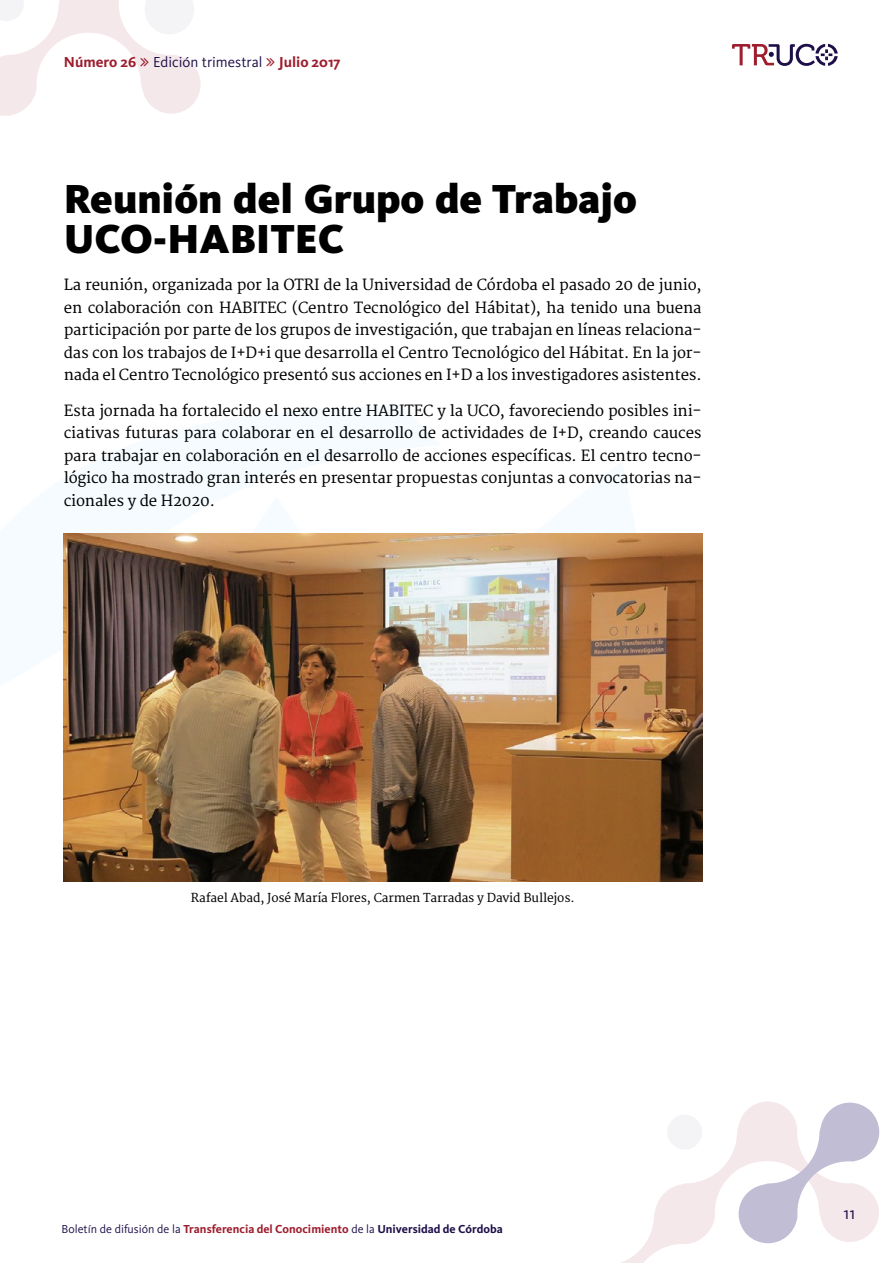
<style>
.page{position:relative;width:893px;height:1263px;background:#fff}
.page>*{position:absolute;margin:0;border:0;box-sizing:border-box;transform-origin:0 0}
.t1{font:900 42px/40.5px "Kievit OT";color:#000}
.t2{font:18px "Kievit OT";color:#1e0f49}
.t3{font:15px/22.5px "Merriweather";letter-spacing:-.01em;color:#000;text-align:justify}
.t4{font:700 15px "Kievit OT";color:#9d1e2e}
.t5{font:700 12px "Kievit OT";color:#9d1e2e}
.t6{font:12px "Merriweather";letter-spacing:-.01em;color:#000}
.s1{font-weight:400;color:#1e0f49}
.s2{color:#1e0f49}
</style>
<div class="page">
<svg style="left:621px;top:1101px;width:150px;height:162px"></svg>
<svg style="left:739px;top:1102px;width:140px;height:141px"></svg>
<svg style="left:732px;top:44px;width:106px;height:22px"></svg>
<img style="left:64px;top:534px;width:638px;height:347px">
<svg style="left:0;top:0;width:201px;height:116px"></svg>
<p class="t4" style="left:64px;top:53px;width:278px">Número 26 <span class="s1">Edición trimestral</span> Julio 2017</p>
<h1 class="t1" style="left:64px;top:178px;width:575px">Reunión del Grupo de Trabajo<br>UCO-HABITEC</h1>
<p class="t3" style="left:64px;top:274px;width:639px">La reunión, organizada por la OTRI de la Universidad de Córdoba el pasado 20 de junio, en colaboración con HABITEC (Centro Tecnológico del Hábitat), ha tenido una buena participación por parte de los grupos de investigación, que trabajan en líneas relaciona&shy;das con los trabajos de I+D+i que desarrolla el Centro Tecnológico del Hábitat. En la jor&shy;nada el Centro Tecnológico presentó sus acciones en I+D a los investigadores asistentes.</p>
<p class="t3" style="left:64px;top:400px;width:639px">Esta jornada ha fortalecido el nexo entre HABITEC y la UCO, favoreciendo posibles ini&shy;ciativas futuras para colaborar en el desarrollo de actividades de I+D, creando cauces para trabajar en colaboración en el desarrollo de acciones específicas. El centro tecno&shy;lógico ha mostrado gran interés en presentar propuestas conjuntas a convocatorias na&shy;cionales y de H2020.</p>
<p class="t6" style="left:191px;top:891px;width:385px">Rafael Abad, José María Flores, Carmen Tarradas y David Bullejos.</p>
<p class="t5" style="left:62px;top:1222px;width:443px"><span class="s1">Boletín de difusión de la</span> Transferencia del Conocimiento <span class="s1">de la</span> <span class="s2">Universidad de Córdoba</span></p>
<p class="t2" style="left:844px;top:1202px;width:13px">11</p>
</div>
